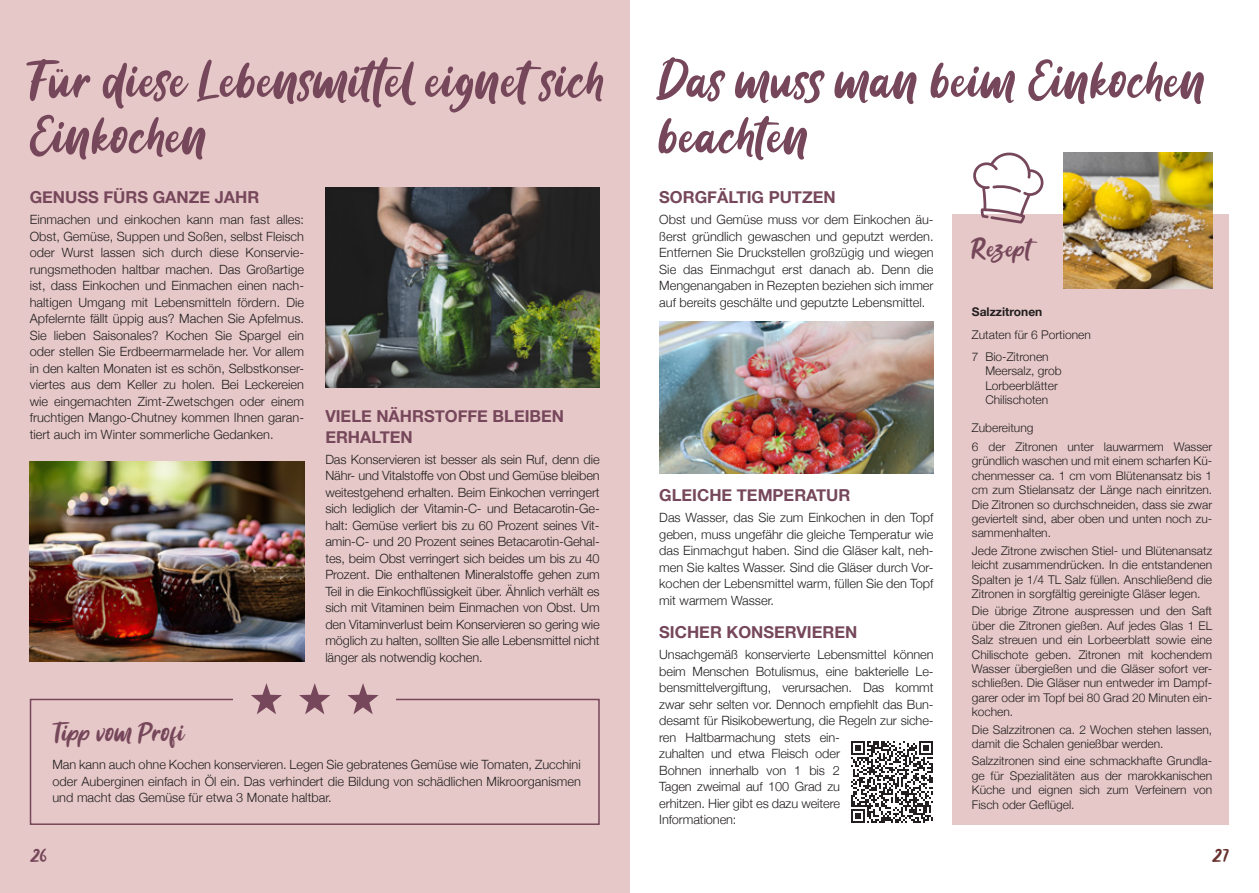
<style>
.page{position:relative;width:1259px;height:893px;background:#fff}
.page>*{position:absolute;margin:0;border:0;box-sizing:border-box;transform-origin:0 0}
.t1{font:58.5px/55.5px "Kastoom Script";color:#76475a}
.t2{font:29.7px "Kastoom Script";color:#76475a}
.t3{font:22.5px "Kastoom Script";color:#76475a}
.t4{font:22.5px "Kastoom Script";color:#68312e}
.t5{font:700 16.5px/21px "Helvetica Neue";color:#76475a}
.t6{font:300 12.75px/16.5px "Helvetica Neue";letter-spacing:-.005em;color:#231f20;text-align:justify}
.t7{font:300 12px/14.4px "Helvetica Neue";color:#231f20}
.t8{font:700 12px "Helvetica Neue";color:#231f20}
</style>
<div class="page">
<img style="left:659px;top:322px;width:274px;height:151px">
<div style="left:0;top:0;width:629px;height:893px;background:#e6c8c8"></div>
<div style="left:952px;top:215px;width:277px;height:610px;background:#e6c8c8"></div>
<img style="left:1063px;top:153px;width:149px;height:136px">
<svg style="left:972px;top:152px;width:72px;height:72px"></svg>
<img style="left:325px;top:187px;width:275px;height:200px">
<img style="left:30px;top:461px;width:274px;height:201px">
<div style="left:30px;top:699px;width:570px;height:126px;border:2px solid #76475a"></div>
<div style="left:233px;top:687px;width:163px;height:22px;background:#e6c8c8"></div>
<svg style="left:251px;top:683px;width:31px;height:31px"></svg>
<svg style="left:299px;top:683px;width:31px;height:31px"></svg>
<svg style="left:347px;top:683px;width:32px;height:31px"></svg>
<svg style="left:851px;top:741px;width:82px;height:82px"></svg>
<h1 class="t1" style="left:30px;top:53px;width:577px">Für diese Lebensmittel eignet sich<br>Einkochen</h1>
<h1 class="t1" style="left:659px;top:53px;width:549px">Das muss man beim Einkochen beachten</h1>
<p class="t5" style="left:30px;top:187px;width:231px">GENUSS FÜRS GANZE JAHR</p>
<p class="t6" style="left:30px;top:211px;width:276px">Einmachen und einkochen kann man fast alles:<br>Obst, Gemüse, Suppen und Soßen, selbst Fleisch oder Wurst lassen sich durch diese Konservie&shy;rungsmethoden haltbar machen. Das Großartige ist, dass Einkochen und Einmachen einen nach&shy;haltigen Umgang mit Lebensmitteln fördern. Die Apfelernte fällt üppig aus? Machen Sie Apfelmus.<br>Sie lieben Saisonales? Kochen Sie Spargel ein oder stellen Sie Erdbeermarmelade her. Vor allem in den kalten Monaten ist es schön, Selbstkonser&shy;viertes aus dem Keller zu holen. Bei Leckereien wie eingemachten Zimt-Zwetschgen oder einem fruchtigen Mango-Chutney kommen Ihnen garan&shy;tiert auch im Winter sommerliche Gedanken.</p>
<p class="t5" style="left:325px;top:406px;width:240px">VIELE NÄHRSTOFFE BLEIBEN<br>ERHALTEN</p>
<p class="t6" style="left:325px;top:450px;width:276px">Das Konservieren ist besser als sein Ruf, denn die Nähr- und Vitalstoffe von Obst und Gemüse bleiben weitestgehend erhalten. Beim Einkochen verringert sich lediglich der Vitamin-C- und Betacarotin-Ge&shy;halt: Gemüse verliert bis zu 60 Prozent seines Vit&shy;amin-C- und 20 Prozent seines Betacarotin-Gehal&shy;tes, beim Obst verringert sich beides um bis zu 40<br>Prozent. Die enthaltenen Mineralstoffe gehen zum Teil in die Einkochflüssigkeit über. Ähnlich verhält es sich mit Vitaminen beim Einmachen von Obst. Um den Vitaminverlust beim Konservieren so gering wie möglich zu halten, sollten Sie alle Lebensmittel nicht länger als notwendig kochen.</p>
<h2 class="t2" style="left:52px;top:716px;width:134px">Tipp vom Profi</h2>
<p class="t6" style="left:52px;top:756px;width:530px">Man kann auch ohne Kochen konservieren. Legen Sie gebratenes Gemüse wie Tomaten, Zucchini oder Auberginen einfach in Öl ein. Das verhindert die Bildung von schädlichen Mikroorganismen und macht das Gemüse für etwa 3 Monate haltbar.</p>
<p class="t5" style="left:659px;top:187px;width:178px">SORGFÄLTIG PUTZEN</p>
<p class="t6" style="left:659px;top:211px;width:276px">Obst und Gemüse muss vor dem Einkochen äu&shy;ßerst gründlich gewaschen und geputzt werden.<br>Entfernen Sie Druckstellen großzügig und wiegen Sie das Einmachgut erst danach ab. Denn die Mengenangaben in Rezepten beziehen sich immer auf bereits geschälte und geputzte Lebensmittel.</p>
<p class="t5" style="left:659px;top:485px;width:192px">GLEICHE TEMPERATUR</p>
<p class="t6" style="left:659px;top:508px;width:276px">Das Wasser, das Sie zum Einkochen in den Topf geben, muss ungefähr die gleiche Temperatur wie das Einmachgut haben. Sind die Gläser kalt, neh&shy;men Sie kaltes Wasser. Sind die Gläser durch Vor&shy;kochen der Lebensmittel warm, füllen Sie den Topf mit warmem Wasser.</p>
<p class="t5" style="left:659px;top:622px;width:199px">SICHER KONSERVIEREN</p>
<p class="t6" style="left:659px;top:646px;width:276px;text-align:left">Unsachgemäß konservierte Lebensmittel können beim Menschen Botulismus, eine bakterielle Le&shy;bensmittelvergiftung, verursachen. Das kommt zwar sehr selten vor. Dennoch empfiehlt das Bun&shy;desamt für Risikobewertung, die Regeln zur siche&shy;ren Haltbarmachung stets ein-<br>zuhalten und etwa Fleisch oder<br>Bohnen innerhalb von 1 bis 2<br>Tagen zweimal auf 100 Grad zu<br>erhitzen. Hier gibt es dazu weitere<br>Informationen:</p>
<h2 class="t2" style="left:972px;top:232px;width:61px">Rezept</h2>
<p class="t8" style="left:972px;top:303px;width:72px">Salzzitronen</p>
<p class="t7" style="left:972px;top:323px;width:120px;line-height:21.5px">Zutaten für 6 Portionen<br>7 Bio-Zitronen</p>
<p class="t7" style="left:985px;top:363px;width:78px">Meersalz, grob<br>Lorbeerblätter<br>Chilischoten</p>
<p class="t7" style="left:972px;top:417px;width:242px;line-height:19.5px">Zubereitung<br>6 der Zitronen unter lauwarmem Wasser</p>
<p class="t7" style="left:972px;top:453px;width:242px;text-align:justify">gründlich waschen und mit einem scharfen Kü&shy;chenmesser ca. 1 cm vom Blütenansatz bis 1 cm zum Stielansatz der Länge nach einritzen.<br>Die Zitronen so durchschneiden, dass sie zwar geviertelt sind, aber oben und unten noch zu&shy;sammenhalten.</p>
<p class="t7" style="left:972px;top:542px;width:242px;text-align:justify">Jede Zitrone zwischen Stiel- und Blütenansatz leicht zusammendrücken. In die entstandenen Spalten je 1/4 TL Salz füllen. Anschließend die Zitronen in sorgfältig gereinigte Gläser legen.</p>
<p class="t7" style="left:972px;top:603px;width:242px;text-align:justify">Die übrige Zitrone auspressen und den Saft über die Zitronen gießen. Auf jedes Glas 1 EL Salz streuen und ein Lorbeerblatt sowie eine Chilischote geben. Zitronen mit kochendem Wasser übergießen und die Gläser sofort ver&shy;schließen. Die Gläser nun entweder im Dampf&shy;garer oder im Topf bei 80 Grad 20 Minuten ein&shy;kochen.</p>
<p class="t7" style="left:972px;top:721px;width:242px">Die Salzzitronen ca. 2 Wochen stehen lassen, damit die Schalen genießbar werden.</p>
<p class="t7" style="left:972px;top:753px;width:242px;text-align:justify">Salzzitronen sind eine schmackhafte Grundla&shy;ge für Spezialitäten aus der marokkanischen Küche und eignen sich zum Verfeinern von Fisch oder Geflügel.</p>
<h3 class="t3" style="left:30px;top:842px;width:19px">26</h3>
<h3 class="t4" style="left:1211px;top:842px;width:19px">27</h3>
</div>
